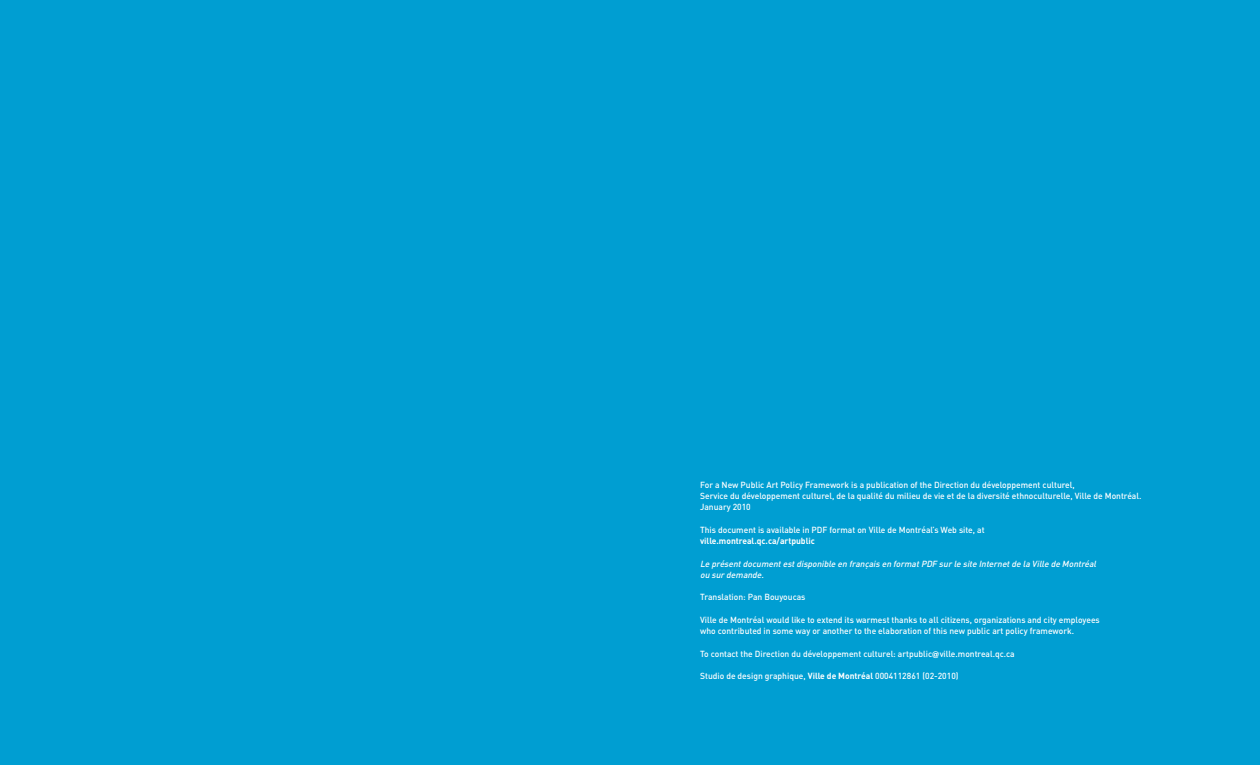
<style>
.page{position:relative;width:1260px;height:765px;background:#009ed2}
.page>*{position:absolute;margin:0;border:0;box-sizing:border-box;transform-origin:0 0}
.t1{font:500 8.75px/11.2px "DIN";color:#fff}
.t2{font:italic 500 8.75px/11.2px "DIN";color:#fff}
.t3{font:700 8.75px "DIN";color:#fff}
.s1{font-family:"Futura";font-weight:700;font-stretch:condensed}
.s2{font-weight:700}
</style>
<div class="page">
<p class="t1" style="left:700px;top:479px;width:443px">For a New Public Art Policy Framework is a publication of the Direction du développement culturel,<br>Service du développement culturel, de la qualité du milieu de vie et de la diversité ethnoculturelle, Ville de Montréal.<br>January 2010</p>
<p class="t1" style="left:700px;top:524px;width:286px">This document is available in PDF format on Ville de Montréal’s Web site, at</p>
<p class="t3" style="left:700px;top:536px;width:116px">ville.montreal.qc.ca/artpublic</p>
<p class="t2" style="left:700px;top:558px;width:399px">Le présentdocumentestdisponible en français en formatPDF sur le site Internetde la Ville de Montréal ou sur demande.</p>
<p class="t1" style="left:700px;top:592px;width:107px">Translation: Pan Bouyoucas</p>
<p class="t1" style="left:700px;top:614px;width:401px">Ville de Montréal would like to extend its warmest thanks to all citizens, organizations and city employees who contributed in some way or another to the elaboration of this new public art policy framework.</p>
<p class="t1" style="left:700px;top:648px;width:316px">To contact the Direction du développement culturel: artpublic<span class="s1">@</span>ville.montreal.qc.ca</p>
<p class="t1" style="left:700px;top:671px;width:260px">Studio de design graphique, <span class="s2">Ville de Montréal</span> 0004112861 (02-2010)</p>
</div>
